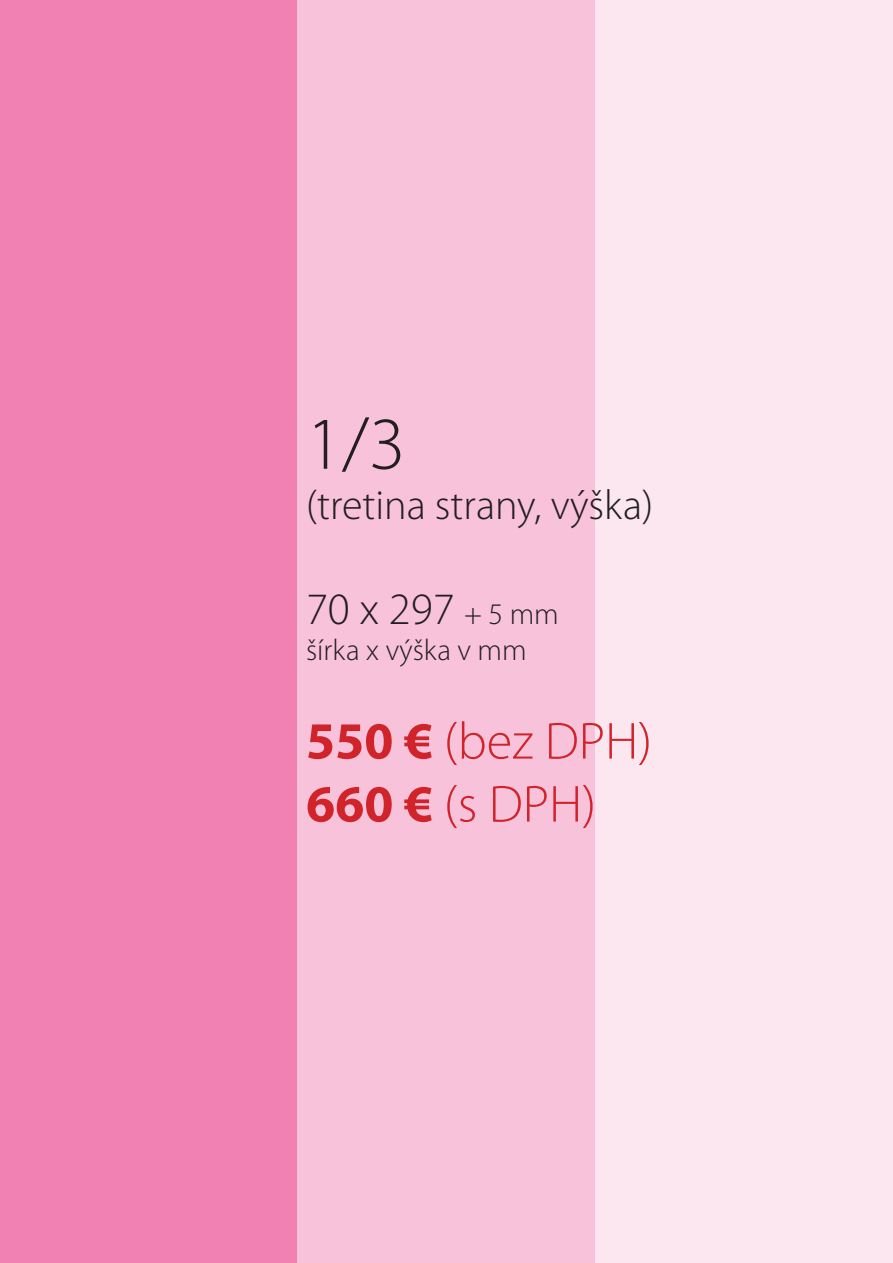
<style>
.page{position:relative;width:893px;height:1263px;background:#fff}
.page>*{position:absolute;margin:0;border:0;box-sizing:border-box;transform-origin:0 0}
.t1{font:300 75px "Myriad Pro";color:#231f20}
.t2{font:300 52.5px "Myriad Pro";color:#d1232a}
.t3{font:300 45px "Myriad Pro";color:#231f20}
.t4{font:300 42px "Myriad Pro";color:#231f20}
.t5{font:300 30px "Myriad Pro";color:#231f20}
.s1{font-size:30px}
.s2{font-weight:700}
</style>
<div class="page">
<div style="left:0;top:0;width:298px;height:1263px;background:#f181b2"></div>
<div style="left:298px;top:0;width:297px;height:1263px;background:#f8c3da"></div>
<div style="left:595px;top:0;width:298px;height:1263px;background:#fce7f0"></div>
<p class="t1" style="left:306px;top:402px;width:101px">1/3</p>
<p class="t4" style="left:306px;top:482px;width:349px">(tretina strany, výška)</p>
<p class="t3" style="left:306px;top:584px;width:254px">70 x 297 <span class="s1">+ 5 mm</span></p>
<p class="t5" style="left:306px;top:633px;width:222px">šírka x výška v mm</p>
<p class="t2" style="left:306px;top:712px;width:348px"><span class="s2">550 €</span> (bez DPH)</p>
<p class="t2" style="left:306px;top:775px;width:292px"><span class="s2">660 €</span> (s DPH)</p>
</div>
